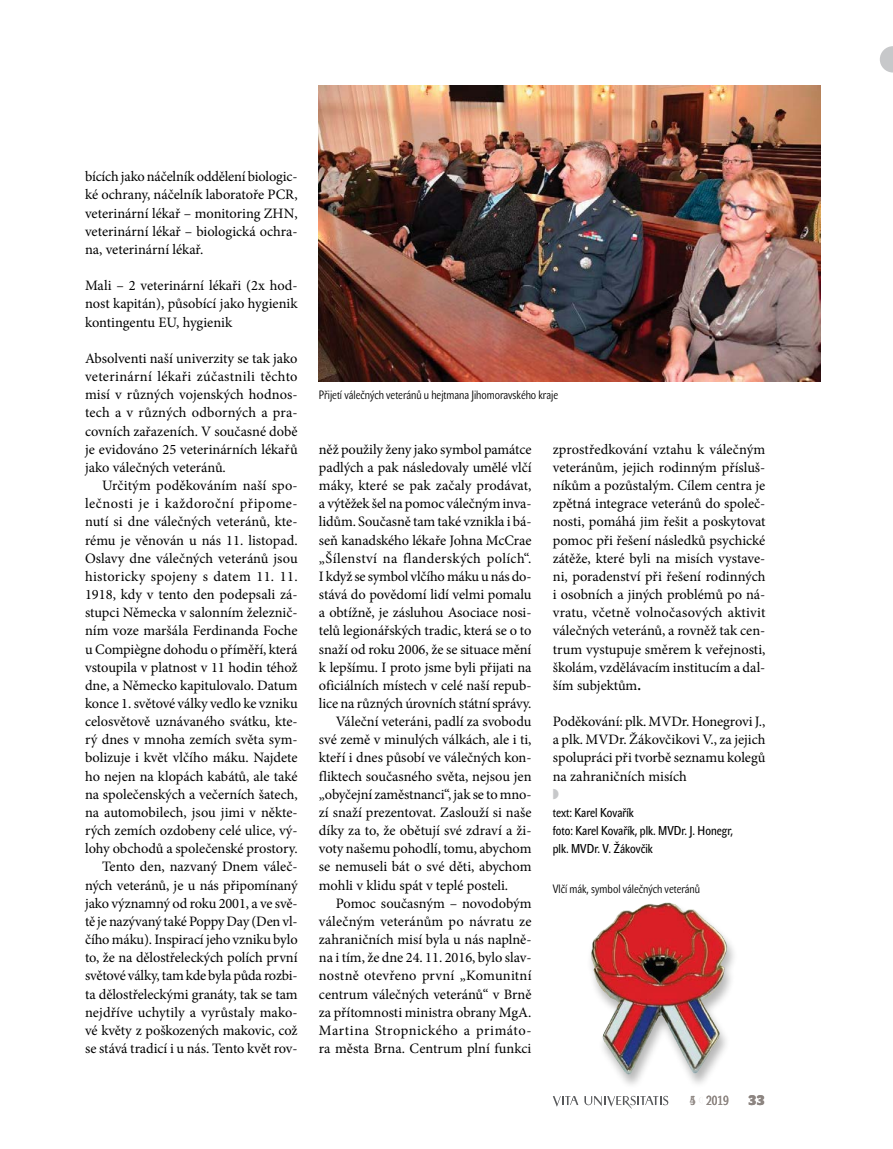
<style>
.page{position:relative;width:893px;height:1149px;background:#fff}
.page>*{position:absolute;margin:0;border:0;box-sizing:border-box;transform-origin:0 0}
.Normální{font:14.4px/18.1px "Minion Pro";letter-spacing:-.005em;color:#000;text-align:justify}
.Normální_bez{font:14.4px/18.1px "Minion Pro";color:#000;text-align:justify}
.t1{font:700 13.5px "John Sans Heavy Pro";color:#8d8581}
.t2{font:12.9px "John Sans Cond Text Pro";color:#8d8581}
.foto{font:12.75px/18.1px "John Sans Cond Text Pro";color:#000}
.jmeno{font:12.75px "John Sans Cond Text Pro";color:#000}
.popisek{font:12px "John Sans Cond Lite Pro";color:#000}
.s1{font-weight:700}
</style>
<div class="page">
<svg style="left:553px;top:1096px;width:25px;height:10px"></svg>
<svg style="left:584px;top:1095px;width:84px;height:13px"></svg>
<img style="left:319px;top:85px;width:502px;height:296px">
<div style="left:586px;top:902px;width:152px;height:188px;background:#000;opacity:.29"></div>
<img style="left:591px;top:902px;width:74px;height:150px">
<svg style="left:880px;top:46px;width:13px;height:26px"></svg>
<p class="Normální_bez" style="left:85px;top:167px;width:214px">bících jako náčelník oddělení biologic&shy;ké ochrany, náčelník laboratoře PCR, veterinární lékař – monitoring ZHN, veterinární lékař – biologická ochra&shy;na, veterinární lékař.</p>
<p class="Normální_bez" style="left:85px;top:276px;width:214px">Mali – 2 veterinární lékaři (2x hod&shy;nost kapitán), působící jako hygienik kontingentu EU, hygienik</p>
<p class="Normální_bez" style="left:85px;top:349px;width:214px">Absolventi naší univerzity se tak jako veterinární lékaři zúčastnili těchto misí v různých vojenských hodnos&shy;tech a v různých odborných a pra&shy;covních zařazeních. V současné době je evidováno 25 veterinárních lékařů jako válečných veteránů.</p>
<p class="Normální" style="left:85px;top:476px;width:214px;text-indent:17px">Určitým poděkováním naší spo&shy;lečnosti je i každoroční připome&shy;nutí si dne válečných veteránů, kte&shy;rému je věnován u nás 11. listopad.<br>Oslavy dne válečných veteránů jsou historicky spojeny s datem 11. 11.<br>1918, kdy v tento den podepsali zá&shy;stupci Německa v salonním železnič&shy;ním voze maršála Ferdinanda Foche u Compiègne dohodu o příměří, která vstoupila v platnost v 11 hodin téhož dne, a Německo kapitulovalo. Datum konce 1. světové války vedlo ke vzniku celosvětově uznávaného svátku, kte&shy;rý dnes v mnoha zemích světa sym&shy;bolizuje i květ vlčího máku. Najdete ho nejen na klopách kabátů, ale také na společenských a večerních šatech, na automobilech, jsou jimi v někte&shy;rých zemích ozdobeny celé ulice, vý&shy;lohy obchodů a společenské prostory.</p>
<p class="Normální" style="left:85px;top:857px;width:214px;text-indent:17px">Tento den, nazvaný Dnem váleč&shy;ných veteránů, je u nás připomínaný jako významný od roku 2001, a ve svě&shy;tě je nazývaný také Poppy Day (Den vl&shy;čího máku). Inspirací jeho vzniku bylo to, že na dělostřeleckých polích první světové války, tam kde byla půda rozbi&shy;ta dělostřeleckými granáty, tak se tam nejdříve uchytily a vyrůstaly mako&shy;vé květy z poškozených makovic, což se stává tradicí i u nás. Tento květ rov-</p>
<p class="popisek" style="left:319px;top:388px;width:241px">Přijetí válečných veteránů u hejtmana Jihomoravského kraje</p>
<p class="Normální" style="left:319px;top:440px;width:214px">něž použily ženy jako symbol památce padlých a pak následovaly umělé vlčí máky, které se pak začaly prodávat, a výtěžek šel na pomoc válečným inva&shy;lidům. Současně tam také vznikla i bá&shy;seň kanadského lékaře Johna McCrae „Šílenství na flanderských polích“.<br>I když se symbol vlčího máku u nás do&shy;stává do povědomí lidí velmi pomalu a obtížně, je zásluhou Asociace nosi&shy;telů legionářských tradic, která se o to snaží od roku 2006, že se situace mění k lepšímu. I proto jsme byli přijati na oficiálních místech v celé naší repub&shy;lice na různých úrovních státní správy.</p>
<p class="Normální" style="left:319px;top:712px;width:214px;text-indent:17px">Váleční veteráni, padlí za svobodu své země v minulých válkách, ale i ti, kteří i dnes působí ve válečných kon&shy;fliktech současného světa, nejsou jen „obyčejní zaměstnanci“, jak se to mno&shy;zí snaží prezentovat. Zaslouží si naše díky za to, že obětují své zdraví a ži&shy;voty našemu pohodlí, tomu, abychom se nemuseli bát o své děti, abychom mohli v klidu spát v teplé posteli.</p>
<p class="Normální" style="left:319px;top:893px;width:214px;text-indent:17px">Pomoc současným – novodobým válečným veteránům po návratu ze zahraničních misí byla u nás naplně&shy;na i tím, že dne 24. 11. 2016, bylo slav&shy;nostně otevřeno první „Komunitní centrum válečných veteránů“ v Brně za přítomnosti ministra obrany MgA.<br>Martina Stropnického a primáto&shy;ra města Brna. Centrum plní funkci</p>
<p class="Normální" style="left:553px;top:440px;width:214px">zprostředkování vztahu k válečným veteránům, jejich rodinným přísluš&shy;níkům a pozůstalým. Cílem centra je zpětná integrace veteránů do společ&shy;nosti, pomáhá jim řešit a poskytovat pomoc při řešení následků psychické zátěže, které byli na misích vystave&shy;ni, poradenství při řešení rodinných i osobních a jiných problémů po ná&shy;vratu, včetně volnočasových aktivit válečných veteránů, a rovněž tak cen&shy;trum vystupuje směrem k veřejnosti, školám, vzdělávacím institucím a dal&shy;ším subjektům<span class="s1">.</span></p>
<p class="Normální_bez" style="left:553px;top:712px;width:214px">Poděkování: plk. MVDr. Honegrovi J., a plk. MVDr. Žákovčikovi V., za jejich spolupráci při tvorbě seznamu kolegů na zahraničních misích</p>
<p class="jmeno" style="left:553px;top:805px;width:83px">text: Karel Kovařík</p>
<p class="foto" style="left:553px;top:821px;width:182px">foto: Karel Kovařík, plk. MVDr. J. Honegr, plk. MVDr. V. Žákovčik</p>
<p class="popisek" style="left:553px;top:881px;width:149px">Vlčí mák, symbol válečných veteránů</p>
<p class="t2" style="left:690px;top:1092px;width:8px">54</p>
<p class="t1" style="left:748px;top:1092px;width:18px">33</p>
<p class="t2" style="left:706px;top:1092px;width:24px">2019</p>
</div>
